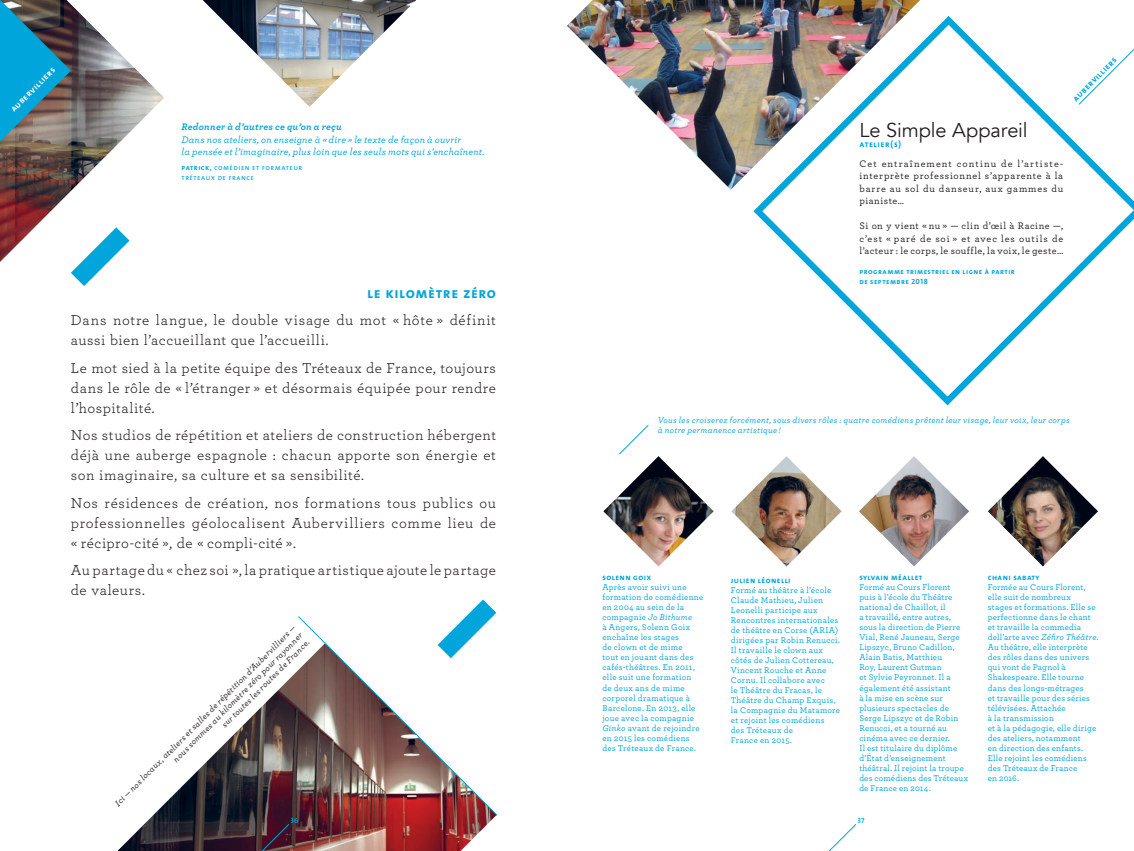
<style>
.page{position:relative;width:1134px;height:851px;background:#fff}
.page>*{position:absolute;margin:0;border:0;box-sizing:border-box;transform-origin:0 0}
.t1{font:20px "Avenir";letter-spacing:-.005em;color:#231f20}
.t2{font:15px/20px "Archer";letter-spacing:.04em;color:#231f20;text-align:justify}
.t3{font:15px "The Mix Bold Caps";letter-spacing:.035em;color:#00a5db}
.t4{font:500 10px/12.5px "Archer";letter-spacing:.07em;color:#231f20;text-align:justify}
.t5{font:italic 500 10px/12.5px "Archer";letter-spacing:.01em;color:#00a5db}
.t6{font:italic 700 10px "Archer";letter-spacing:.015em;color:#00a5db}
.t7{font:500 8.75px/10px "Archer";letter-spacing:.025em;color:#00a5db}
.t8{font:italic 500 8.75px/10px "Archer";color:#231f20;text-align:right}
.t9{font:italic 500 8.75px/10px "Archer";letter-spacing:.025em;color:#00a5db}
.t10{font:8.75px "The Mix Bold Caps";letter-spacing:.055em;color:#00a5db}
.t11{font:8.75px "The Mix Bold Caps";color:#fff}
.t12{font:8.12px "The Mix Bold Caps";letter-spacing:.05em;color:#00a5db}
.t13{font:7.5px/10px "The Mix Bold Caps";letter-spacing:.06em;color:#00a5db}
.t14{font:7.5px/10px "The Mix Caps";letter-spacing:.065em;color:#00a5db}
.t15{font:7.5px "The Mix Semi Bold Caps";color:#00a5db}
.s1{font-family:"The Mix Bold Caps"}
.s2{font-style:italic}
</style>
<div class="page">
<img style="left:325px;top:816px;width:171px;height:34px">
<img style="left:567px;top:0;width:353px;height:190px">
<svg style="left:829px;top:824px;width:28px;height:26px"></svg>
<svg style="left:118px;top:670px;width:207px;height:180px"></svg>
<img style="left:0;top:4px;width:164px;height:258px">
<img style="left:203px;top:0;width:213px;height:107px">
<svg style="left:0;top:0;width:71px;height:142px;background:#378098"></svg>
<img style="left:988px;top:456px;width:110px;height:110px">
<img style="left:731px;top:456px;width:111px;height:110px">
<img style="left:859px;top:456px;width:110px;height:110px">
<svg style="left:51px;top:207px;width:98px;height:79px"></svg>
<svg style="left:467px;top:599px;width:30px;height:16px"></svg>
<svg style="left:749px;top:11px;width:385px;height:395px"></svg>
<svg style="left:298px;top:615px;width:200px;height:201px"></svg>
<svg style="left:603px;top:425px;width:111px;height:141px"></svg>
<div style="left:658px;top:414px;width:440px;height:27px;background:#fff"></div>
<p class="t11" style="left:7px;top:105px;width:60px;rotate:-45deg">aubervilliers</p>
<p class="t10" style="left:1069px;top:94px;width:60px;rotate:-45deg">aubervilliers</p>
<p class="t6" style="left:182px;top:119px;width:162px">Redonner à d’autres ce qu’on a reçu</p>
<p class="t5" style="left:182px;top:132px;width:305px">Dans nos ateliers, on enseigne à « dire » le texte de façon à ouvrir<br>la pensée et l’imaginaire, plus loin que les seuls mots qui s’enchaînent.</p>
<p class="t14" style="left:182px;top:162px;width:122px"><span class="s1">patrick,</span> comédien et formateur tréteaux de france</p>
<h2 class="t3" style="left:367px;top:280px;width:130px">le kilomètre zéro</h2>
<h2 class="t2" style="left:71px;top:309px;width:427px">Dans notre langue, le double visage du mot « hôte » définit aussi bien l’accueillant que l’accueilli.</h2>
<h2 class="t2" style="left:71px;top:357px;width:427px">Le mot sied à la petite équipe des Tréteaux de France, toujours dans le rôle de « l’étranger » et désormais équipée pour rendre l’hospitalité.</h2>
<h2 class="t2" style="left:71px;top:424px;width:427px">Nos studios de répétition et ateliers de construction hébergent déjà une auberge espagnole : chacun apporte son énergie et son imaginaire, sa culture et sa sensibilité.</h2>
<h2 class="t2" style="left:71px;top:492px;width:427px">Nos résidences de création, nos formations tous publics ou professionnelles géolocalisent Aubervilliers comme lieu de « récipro-cité », de « compli-cité ».</h2>
<h2 class="t2" style="left:71px;top:559px;width:427px">Au partage du « chez soi », la pratique artistique ajoute le partage de valeurs.</h2>
<p class="t8" style="left:112px;top:800px;width:253px;rotate:-45deg">Ici — nos locaux, ateliers et salles de répétition d’Aubervilliers — nous sommes au kilomètre zéro pour rayonner<br>sur toutes les routes de France.</p>
<h1 class="t1" style="left:859px;top:118px;width:170px">Le Simple Appareil</h1>
<p class="t10" style="left:859px;top:137px;width:43px">atelier(s)</p>
<p class="t4" style="left:859px;top:156px;width:205px">Cet entraînement continu de l’artiste&shy;interprète professionnel s’apparente à la barre au sol du danseur, aux gammes du pianiste…</p>
<p class="t4" style="left:859px;top:219px;width:205px">Si on y vient « nu » — clin d’œil à Racine —, c’est « paré de soi » et avec les outils de l’acteur : le corps, le souffle, la voix, le geste…</p>
<p class="t13" style="left:859px;top:266px;width:157px">programme trimestriel en ligne à partir de septembre 2018</p>
<p class="t9" style="left:658px;top:414px;width:413px">Vous les croiserez forcément, sous divers rôles : quatre comédiens prêtent leur visage, leur voix, leur corps à notre permanence artistique !</p>
<p class="t12" style="left:602px;top:570px;width:50px">solenn goix</p>
<p class="t7" style="left:602px;top:582px;width:102px">Après avoir suivi une formation de comédienne en 2004 au sein de la compagnie <span class="s2">Jo Bithume<br></span>à Angers, Solenn Goix enchaîne les stages<br>de clown et de mime<br>tout en jouant dans des cafés-théâtres. En 2011, elle suit une formation<br>de deux ans de mime corporel dramatique à<br>Barcelone. En 2013, elle joue avec la compagnie<br><span class="s2">Ginko</span> avant de rejoindre en 2015 les comédiens des Tréteaux de France.</p>
<p class="t12" style="left:731px;top:573px;width:61px">julien léonelli</p>
<p class="t7" style="left:731px;top:584px;width:111px">Formé au théâtre à l’école<br>Claude Mathieu, Julien<br>Leonelli participe aux<br>Rencontres internationales de théâtre en Corse (ARIA) dirigées par Robin Renucci.<br>Il travaille le clown aux côtés de Julien Cottereau,<br>Vincent Rouche et Anne<br>Cornu. Il collabore avec<br>le Théâtre du Fracas, le<br>Théâtre du Champ Exquis, la Compagnie du Matamore et rejoint les comédiens<br>des Tréteaux de<br>France en 2015.</p>
<p class="t12" style="left:859px;top:570px;width:65px">sylvain méallet</p>
<p class="t7" style="left:859px;top:582px;width:110px">Formé au Cours Florent puis à l’école du Théâtre national de Chaillot, il<br>a travaillé, entre autres, sous la direction de Pierre<br>Vial, René Jauneau, Serge<br>Lipszyc, Bruno Cadillon,<br>Alain Batis, Matthieu<br>Roy, Laurent Gutman<br>et Sylvie Peyronnet. Il a également été assistant<br>à la mise en scène sur plusieurs spectacles de<br>Serge Lipszyc et de Robin<br>Renucci, et a tourné au cinéma avec ce dernier.<br>Il est titulaire du diplôme d’État d’enseignement théâtral. Il rejoint la troupe des comédiens des Tréteaux de France en 2014.</p>
<p class="t12" style="left:988px;top:570px;width:53px">chani sabaty</p>
<p class="t7" style="left:988px;top:582px;width:112px">Formée au Cours Florent, elle suit de nombreux<br>stages et formations. Elle se perfectionne dans le chant et travaille la commedia dell’arte avec <span class="s2">Zéfiro Théâtre.<br></span>Au théâtre, elle interprète des rôles dans des univers qui vont de Pagnol à<br>Shakespeare. Elle tourne dans des longs-métrages<br>et travaille pour des séries télévisées. Attachée<br>à la transmission<br>et à la pédagogie, elle dirige des ateliers, notamment<br>en direction des enfants.<br>Elle rejoint les comédiens des Tréteaux de France<br>en 2016.</p>
<p class="t15" style="left:291px;top:813px;width:9px">36</p>
<p class="t15" style="left:857px;top:813px;width:9px">37</p>
</div>
